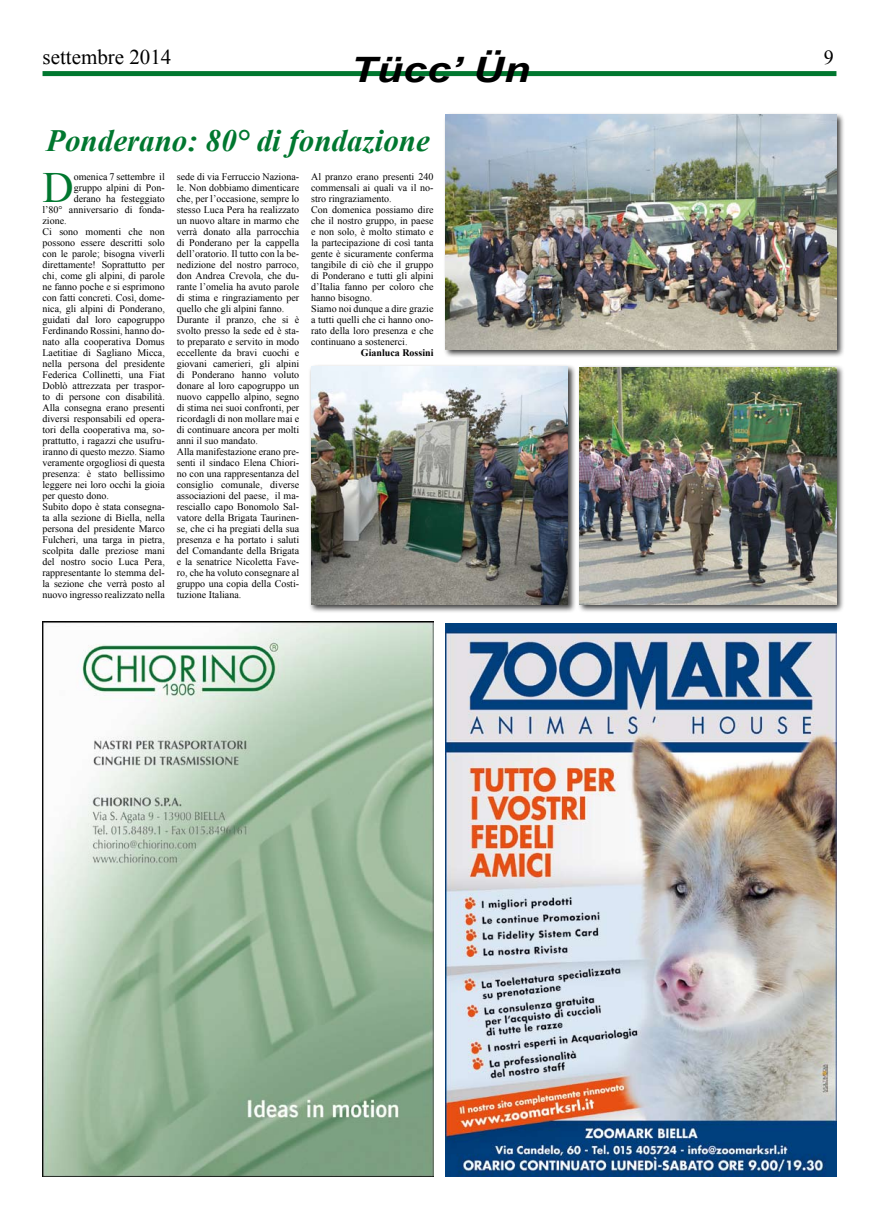
<style>
.page{position:relative;width:879px;height:1219px;background:#fff}
.page>*{position:absolute;margin:0;border:0;box-sizing:border-box;transform-origin:0 0}
.t1{font:43.2px "Times New Roman";color:#00772f}
.t2{font:italic 700 35px "Arial";color:#000;scale:1.23 1}
.t3{font:italic 700 31px "Times New Roman";color:#00772f}
.t4{font:21px "Times New Roman";color:#000}
.t5{font:20px "Times New Roman";color:#000}
.t6{font:10px/11px "Times New Roman";color:#000}
.t7{font:700 10px "Times New Roman";color:#000}
</style>
<div class="page">
<div style="left:43px;top:71px;width:793px;height:5px;background:#00772f"></div>
<div style="left:309px;top:364px;width:272px;height:255px;background:#000;opacity:.75"></div>
<img style="left:311px;top:367px;width:257px;height:238px">
<div style="left:577px;top:365px;width:272px;height:254px;background:#000;opacity:.75"></div>
<img style="left:580px;top:367px;width:256px;height:238px">
<div style="left:443px;top:112px;width:406px;height:250px;background:#000;opacity:.75"></div>
<img style="left:445px;top:115px;width:391px;height:234px">
<img style="left:43px;top:621px;width:390px;height:555px">
<img style="left:445px;top:623px;width:391px;height:553px">
<h3 class="t4" style="left:43px;top:43px;width:130px">settembre 2014</h3>
<h3 class="t5" style="left:824px;top:43px;width:11px">9</h3>
<h2 class="t2" style="left:350px;top:46px;width:147px">Tücc’ Ün</h2>
<h3 class="t3" style="left:46px;top:119px;width:385px">Ponderano: 80° di fondazione</h3>
<h1 class="t1" style="left:43px;top:159px;width:33px">D</h1>
<p class="t6" style="left:74px;top:171px;width:93px">omenica 7 settembre il</p>
<p class="t6" style="left:74px;top:182px;width:93px">gruppo alpini di Pon-</p>
<p class="t6" style="left:74px;top:193px;width:93px">derano ha festeggiato</p>
<p class="t6" style="left:43px;top:204px;width:124px">l’80° anniversario di fonda-</p>
<p class="t6" style="left:43px;top:215px;width:26px">zione.</p>
<p class="t6" style="left:43px;top:226px;width:124px">Ci sono momenti che non</p>
<p class="t6" style="left:43px;top:237px;width:124px">possono essere descritti solo</p>
<p class="t6" style="left:43px;top:248px;width:124px">con le parole; bisogna viverli</p>
<p class="t6" style="left:43px;top:259px;width:124px">direttamente! Soprattutto per</p>
<p class="t6" style="left:43px;top:270px;width:124px">chi, come gli alpini, di parole</p>
<p class="t6" style="left:43px;top:281px;width:124px">ne fanno poche e si esprimono</p>
<p class="t6" style="left:43px;top:292px;width:124px">con fatti concreti. Così, dome-</p>
<p class="t6" style="left:43px;top:303px;width:124px">nica, gli alpini di Ponderano,</p>
<p class="t6" style="left:43px;top:314px;width:124px">guidati dal loro capogruppo</p>
<p class="t6" style="left:43px;top:325px;width:124px">Ferdinando Rossini, hanno do-</p>
<p class="t6" style="left:43px;top:336px;width:124px">nato alla cooperativa Domus</p>
<p class="t6" style="left:43px;top:347px;width:124px">Laetitiae di Sagliano Micca,</p>
<p class="t6" style="left:43px;top:358px;width:124px">nella persona del presidente</p>
<p class="t6" style="left:43px;top:369px;width:124px">Federica Collinetti, una Fiat</p>
<p class="t6" style="left:43px;top:380px;width:124px">Doblò attrezzata per traspor-</p>
<p class="t6" style="left:43px;top:391px;width:124px">to di persone con disabilità.</p>
<p class="t6" style="left:43px;top:402px;width:124px">Alla consegna erano presenti</p>
<p class="t6" style="left:43px;top:413px;width:124px">diversi responsabili ed opera-</p>
<p class="t6" style="left:43px;top:424px;width:124px">tori della cooperativa ma, so-</p>
<p class="t6" style="left:43px;top:435px;width:124px">prattutto, i ragazzi che usufru-</p>
<p class="t6" style="left:43px;top:446px;width:124px">iranno di questo mezzo. Siamo</p>
<p class="t6" style="left:43px;top:457px;width:124px">veramente orgogliosi di questa</p>
<p class="t6" style="left:43px;top:468px;width:124px">presenza: è stato bellissimo</p>
<p class="t6" style="left:43px;top:479px;width:124px">leggere nei loro occhi la gioia</p>
<p class="t6" style="left:43px;top:490px;width:68px">per questo dono.</p>
<p class="t6" style="left:43px;top:501px;width:124px">Subito dopo è stata consegna-</p>
<p class="t6" style="left:43px;top:512px;width:124px">ta alla sezione di Biella, nella</p>
<p class="t6" style="left:43px;top:523px;width:124px">persona del presidente Marco</p>
<p class="t6" style="left:43px;top:534px;width:124px">Fulcheri, una targa in pietra,</p>
<p class="t6" style="left:43px;top:545px;width:124px">scolpita dalle preziose mani</p>
<p class="t6" style="left:43px;top:556px;width:124px">del nostro socio Luca Pera,</p>
<p class="t6" style="left:43px;top:567px;width:124px">rappresentante lo stemma del-</p>
<p class="t6" style="left:43px;top:578px;width:124px">la sezione che verrà posto al</p>
<p class="t6" style="left:43px;top:589px;width:124px">nuovo ingresso realizzato nella</p>
<p class="t6" style="left:177px;top:171px;width:124px">sede di via Ferruccio Naziona&shy;le. Non dobbiamo dimenticare che, per l’occasione, sempre lo stesso Luca Pera ha realizzato un nuovo altare in marmo che verrà donato alla parrocchia di Ponderano per la cappella dell’oratorio. Il tutto con la be&shy;nedizione del nostro parroco, don Andrea Crevola, che du&shy;rante l’omelia ha avuto parole di stima e ringraziamento per quello che gli alpini fanno.<br>Durante il pranzo, che si è svolto presso la sede ed è sta&shy;to preparato e servito in modo eccellente da bravi cuochi e giovani camerieri, gli alpini di Ponderano hanno voluto donare al loro capogruppo un nuovo cappello alpino, segno di stima nei suoi confronti, per ricordagli di non mollare mai e di continuare ancora per molti anni il suo mandato.<br>Alla manifestazione erano pre&shy;senti il sindaco Elena Chiori&shy;no con una rappresentanza del consiglio comunale, diverse associazioni del paese, il ma&shy;resciallo capo Bonomolo Sal&shy;vatore della Brigata Taurinen&shy;se, che ci ha pregiati della sua presenza e ha portato i saluti del Comandante della Brigata e la senatrice Nicoletta Fave&shy;ro, che ha voluto consegnare al gruppo una copia della Costi&shy;tuzione Italiana.</p>
<p class="t6" style="left:311px;top:171px;width:124px">Al pranzo erano presenti 240 commensali ai quali va il no&shy;stro ringraziamento.<br>Con domenica possiamo dire che il nostro gruppo, in paese e non solo, è molto stimato e la partecipazione di così tanta gente è sicuramente conferma tangibile di ciò che il gruppo di Ponderano e tutti gli alpini d’Italia fanno per coloro che hanno bisogno.<br>Siamo noi dunque a dire grazie a tutti quelli che ci hanno ono&shy;rato della loro presenza e che continuano a sostenerci.</p>
<p class="t7" style="left:361px;top:346px;width:74px">Gianluca Rossini</p>
</div>
